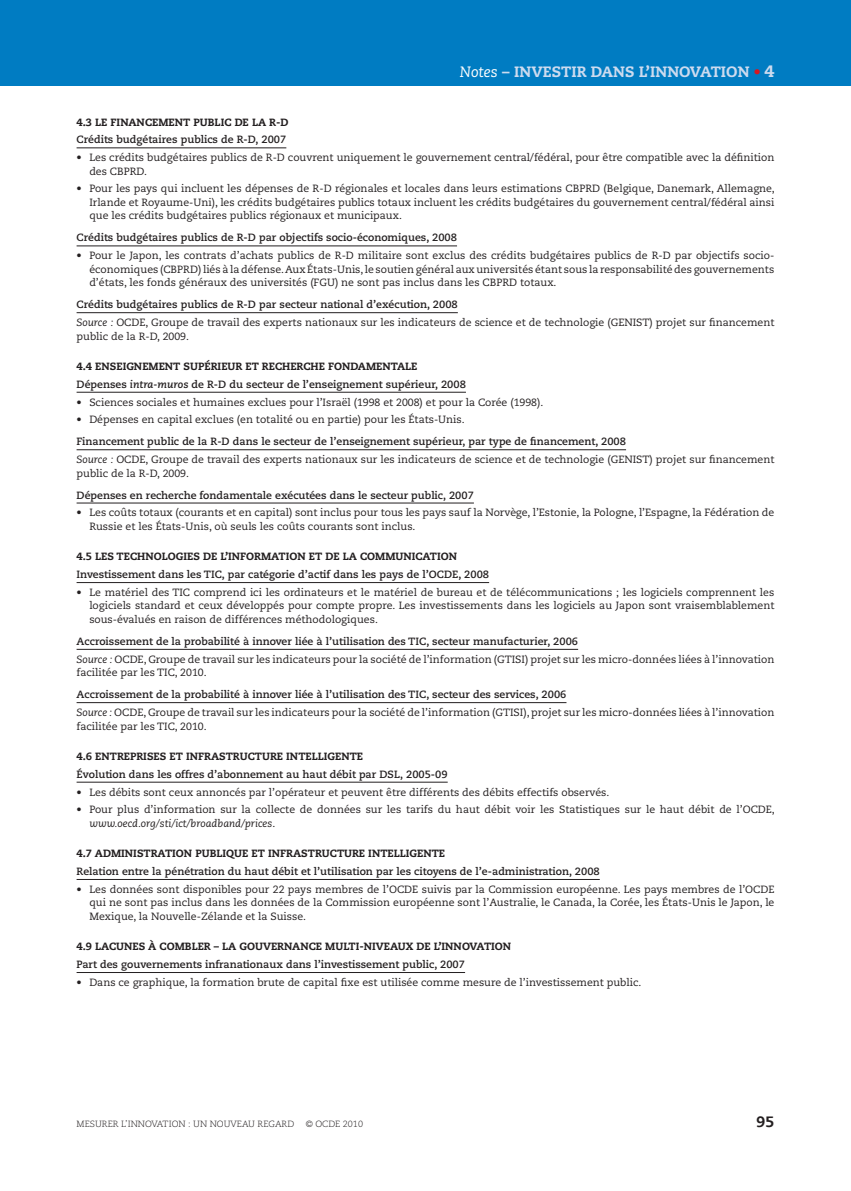
<style>
.page{position:relative;width:851px;height:1191px;background:#fff}
.page>*{position:absolute;margin:0;border:0;box-sizing:border-box;transform-origin:0 0}
.t1{font:800 15px "Caecilia LT Std";color:#cddbef}
.t2{font:800 15px "Caecilia LT Std";color:#231f20}
.t3{font:10.5px/13.5px "Caecilia LT Std";color:#231f20}
.t4{font:700 10.5px/17.7px "Caecilia LT Std";color:#231f20}
.t5{font:800 10.5px "Caecilia LT Std";color:#231f20}
.t6{font:300 9px "Caecilia LT Std";color:#231f20}
.s1{font-weight:400;font-style:italic;color:#fff}
.s2{color:#d7171f}
.s3{font-size:16.5px}
.s4{font-weight:700}
.s5{font-style:italic}
.s6{font-weight:800}
</style>
<div class="page">
<div style="left:0;top:0;width:21px;height:85px;background:#007cc2"></div>
<div style="left:21px;top:0;width:829px;height:85px;background:#007cc2"></div>
<hr style="left:77px;top:148px;width:209px;height:1px;background:#231f20">
<hr style="left:77px;top:246px;width:380px;height:1px;background:#231f20">
<hr style="left:77px;top:312px;width:381px;height:1px;background:#231f20">
<hr style="left:77px;top:392px;width:389px;height:1px;background:#231f20">
<hr style="left:77px;top:449px;width:549px;height:1px;background:#231f20">
<hr style="left:77px;top:503px;width:397px;height:1px;background:#231f20">
<hr style="left:77px;top:582px;width:412px;height:1px;background:#231f20">
<hr style="left:77px;top:649px;width:501px;height:1px;background:#231f20">
<hr style="left:77px;top:702px;width:489px;height:1px;background:#231f20">
<hr style="left:77px;top:782px;width:370px;height:1px;background:#231f20">
<hr style="left:77px;top:879px;width:522px;height:1px;background:#231f20">
<hr style="left:77px;top:972px;width:388px;height:1px;background:#231f20">
<h1 class="t1" style="left:459px;top:62px;width:316px"><span class="s1">Notes</span> – INVESTIR DANS L’INNOVATION <span class="s2">•</span> <span class="s3">4</span></h1>
<p class="t5" style="left:77px;top:115px;width:213px">4.3 LE FINANCEMENT PUBLIC DE LA R-D</p>
<p class="t4" style="left:77px;top:131px;width:211px">Crédits budgétaires publics de R-D, 2007</p>
<p class="t3" style="left:89px;top:151px;width:686px;text-indent:-13px">• Les crédits budgétaires publics de R-D couvrent uniquement le gouvernement central/fédéral, pour être compatible avec la définition des CBPRD.</p>
<p class="t3" style="left:89px;top:182px;width:686px;text-align:justify;text-indent:-13px">• Pour les pays qui incluent les dépenses de R-D régionales et locales dans leurs estimations CBPRD (Belgique, Danemark, Allemagne, Irlande et Royaume-Uni), les crédits budgétaires publics totaux incluent les crédits budgétaires du gouvernement central/fédéral ainsi que les crédits budgétaires publics régionaux et municipaux.</p>
<p class="t4" style="left:77px;top:229px;width:382px">Crédits budgétaires publics de R-D par objectifs socio-économiques, 2008</p>
<p class="t3" style="left:89px;top:249px;width:686px;text-align:justify;text-indent:-13px">• Pour le Japon, les contrats d’achats publics de R-D militaire sont exclus des crédits budgétaires publics de R-D par objectifs socio&shy;économiques (CBPRD) liés à la défense. Aux États-Unis, le soutien général aux universités étant sous la responsabilité des gouvernements d’états, les fonds généraux des universités (FGU) ne sont pas inclus dans les CBPRD totaux.</p>
<p class="t3" style="left:77px;top:296px;width:699px;line-height:17.7px"><span class="s4">Crédits budgétaires publics de R-D par secteur national d’exécution, 2008<br></span><span class="s5">Source :</span> OCDE, Groupe de travail des experts nationaux sur les indicateurs de science et de technologie (GENIST) projet sur financement</p>
<p class="t3" style="left:77px;top:329px;width:114px">public de la R-D, 2009.</p>
<p class="t4" style="left:77px;top:358px;width:391px"><span class="s6">4.4 ENSEIGNEMENT SUPÉRIEUR ET RECHERCHE FONDAMENTALE<br></span>Dépenses <span class="s5">intra-muros</span> de R-D du secteur de l’enseignement supérieur, 2008</p>
<p class="t3" style="left:77px;top:395px;width:468px">• Sciences sociales et humaines exclues pour l’Israël (1998 et 2008) et pour la Corée (1998).</p>
<p class="t3" style="left:77px;top:413px;width:389px">• Dépenses en capital exclues (en totalité ou en partie) pour les États-Unis.</p>
<p class="t3" style="left:77px;top:433px;width:699px;line-height:17.7px"><span class="s4">Financement public de la R-D dans le secteur de l’enseignement supérieur, par type de financement, 2008<br></span><span class="s5">Source :</span> OCDE, Groupe de travail des experts nationaux sur les indicateurs de science et de technologie (GENIST) projet sur financement</p>
<p class="t3" style="left:77px;top:466px;width:114px">public de la R-D, 2009.</p>
<p class="t4" style="left:77px;top:486px;width:399px">Dépenses en recherche fondamentale exécutées dans le secteur public, 2007</p>
<p class="t3" style="left:89px;top:506px;width:686px;text-indent:-13px">• Les coûts totaux (courants et en capital) sont inclus pour tous les pays sauf la Norvège, l’Estonie, la Pologne, l’Espagne, la Fédération de<br>Russie et les États-Unis, où seuls les coûts courants sont inclus.</p>
<p class="t5" style="left:77px;top:550px;width:382px">4.5 LES TECHNOLOGIES DE L’INFORMATION ET DE LA COMMUNICATION</p>
<p class="t4" style="left:77px;top:566px;width:414px">Investissement dans les TIC, par catégorie d’actif dans les pays de l’OCDE, 2008</p>
<p class="t3" style="left:89px;top:586px;width:686px;text-align:justify;text-indent:-13px">• Le matériel des TIC comprend ici les ordinateurs et le matériel de bureau et de télécommunications ; les logiciels comprennent les logiciels standard et ceux développés pour compte propre. Les investissements dans les logiciels au Japon sont vraisemblablement sous-évalués en raison de différences méthodologiques.</p>
<p class="t3" style="left:77px;top:632px;width:699px;line-height:17.7px"><span class="s4">Accroissement de la probabilité à innover liée à l’utilisation des TIC, secteur manufacturier, 2006<br></span><span class="s5">Source :</span> OCDE, Groupe de travail sur les indicateurs pour la société de l’information (GTISI) projet sur les micro-données liées à l’innovation</p>
<p class="t3" style="left:77px;top:666px;width:131px">facilitée par les TIC, 2010.</p>
<p class="t3" style="left:77px;top:686px;width:699px;line-height:17.7px"><span class="s4">Accroissement de la probabilité à innover liée à l’utilisation des TIC, secteur des services, 2006<br></span><span class="s5">Source :</span> OCDE, Groupe de travail sur les indicateurs pour la société de l’information (GTISI), projet sur les micro-données liées à l’innovation</p>
<p class="t3" style="left:77px;top:719px;width:131px">facilitée par les TIC, 2010.</p>
<p class="t5" style="left:77px;top:750px;width:288px">4.6 ENTREPRISES ET INFRASTRUCTURE INTELLIGENTE</p>
<p class="t4" style="left:77px;top:765px;width:372px">Évolution dans les offres d’abonnement au haut débit par DSL, 2005-09</p>
<p class="t3" style="left:77px;top:785px;width:534px">• Les débits sont ceux annoncés par l’opérateur et peuvent être différents des débits effectifs observés.</p>
<p class="t3" style="left:89px;top:803px;width:687px;text-indent:-13px">• Pour plus d’information sur la collecte de données sur les tarifs du haut débit voir les Statistiques sur le haut débit de l’OCDE, <span class="s5">www.oecd.org/sti/ict/broadband/prices</span>.</p>
<p class="t5" style="left:77px;top:847px;width:370px">4.7 ADMINISTRATION PUBLIQUE ET INFRASTRUCTURE INTELLIGENTE</p>
<p class="t4" style="left:77px;top:863px;width:524px">Relation entre la pénétration du haut débit et l’utilisation par les citoyens de l’e-administration, 2008</p>
<p class="t3" style="left:89px;top:882px;width:686px;text-align:justify;text-indent:-13px">• Les données sont disponibles pour 22 pays membres de l’OCDE suivis par la Commission européenne. Les pays membres de l’OCDE qui ne sont pas inclus dans les données de la Commission européenne sont l’Australie, le Canada, la Corée, les États-Unis le Japon, le Mexique, la Nouvelle-Zélande et la Suisse.</p>
<p class="t5" style="left:77px;top:940px;width:436px">4.9 LACUNES À COMBLER – LA GOUVERNANCE MULTI-NIVEAUX DE L’INNOVATION</p>
<p class="t4" style="left:77px;top:956px;width:390px">Part des gouvernements infranationaux dans l’investissement public, 2007</p>
<p class="t3" style="left:77px;top:975px;width:566px">• Dans ce graphique, la formation brute de capital fixe est utilisée comme mesure de l’investissement public.</p>
<p class="t6" style="left:77px;top:1119px;width:219px">MESURER L’INNOVATION : UN NOUVEAU REGARD</p>
<p class="t6" style="left:306px;top:1119px;width:59px">© OCDE 2010</p>
<h1 class="t2" style="left:756px;top:1112px;width:19px">95</h1>
</div>
